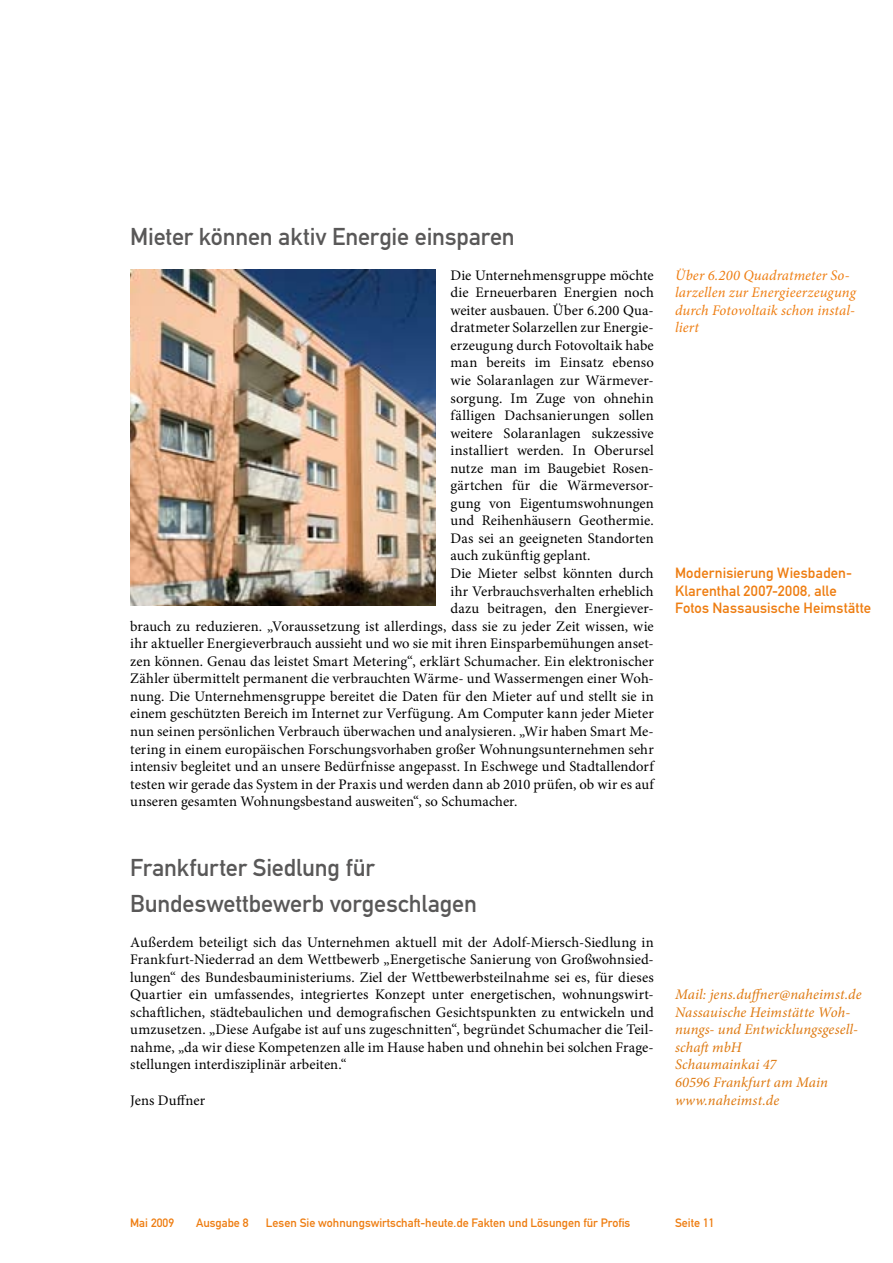
<style>
.page{position:relative;width:893px;height:1263px;background:#fff}
.page>*{position:absolute;margin:0;border:0;box-sizing:border-box;transform-origin:0 0}
.t1{font:24px/35.1px "DIN Mittelschrift";letter-spacing:-.005em;color:#595858}
.t2{font:14.7px/17.5px "Minion Pro";letter-spacing:.005em;color:#000;text-align:justify}
.t3{font:italic 14.7px/17.5px "Minion Pro";letter-spacing:.005em;color:#de780f}
.t4{font:italic 14.7px/17.5px "Minion Pro";letter-spacing:.005em;color:#ee7d11}
.t5{font:14.7px/17.5px "DIN Mittelschrift";letter-spacing:.005em;color:#ee7d11}
.t6{font:12px "DIN Mittelschrift";color:#ee7d11}
</style>
<div class="page">
<img style="left:130px;top:269px;width:306px;height:337px">
<h1 class="t1" style="left:130px;top:219px;width:386px">Mieter können aktiv Energie einsparen</h1>
<p class="t2" style="left:450px;top:266px;width:205px">Die Unternehmensgruppe möchte</p>
<p class="t2" style="left:450px;top:284px;width:205px">die Erneuerbaren Energien noch</p>
<p class="t2" style="left:450px;top:301px;width:205px">weiter ausbauen. Über 6.200 Qua-</p>
<p class="t2" style="left:450px;top:319px;width:205px">dratmeter Solarzellen zur Energie-</p>
<p class="t2" style="left:450px;top:336px;width:205px">erzeugung durch Fotovoltaik habe</p>
<p class="t2" style="left:450px;top:354px;width:205px">man bereits im Einsatz ebenso</p>
<p class="t2" style="left:450px;top:372px;width:205px">wie Solaranlagen zur Wärmever-</p>
<p class="t2" style="left:450px;top:389px;width:205px">sorgung. Im Zuge von ohnehin</p>
<p class="t2" style="left:450px;top:407px;width:205px">fälligen Dachsanierungen sollen</p>
<p class="t2" style="left:450px;top:424px;width:205px">weitere Solaranlagen sukzessive</p>
<p class="t2" style="left:450px;top:442px;width:205px">installiert werden. In Oberursel</p>
<p class="t2" style="left:450px;top:459px;width:205px">nutze man im Baugebiet Rosen-</p>
<p class="t2" style="left:450px;top:477px;width:205px">gärtchen für die Wärmeversor-</p>
<p class="t2" style="left:450px;top:494px;width:205px">gung von Eigentumswohnungen</p>
<p class="t2" style="left:450px;top:512px;width:205px">und Reihenhäusern Geothermie.</p>
<p class="t2" style="left:450px;top:529px;width:205px">Das sei an geeigneten Standorten</p>
<p class="t2" style="left:450px;top:547px;width:142px">auch zukünftig geplant.</p>
<p class="t2" style="left:450px;top:565px;width:205px">Die Mieter selbst könnten durch</p>
<p class="t2" style="left:450px;top:582px;width:205px">ihr Verbrauchsverhalten erheblich</p>
<p class="t2" style="left:450px;top:600px;width:205px">dazu beitragen, den Energiever-</p>
<p class="t2" style="left:130px;top:617px;width:525px">brauch zu reduzieren. „Voraussetzung ist allerdings, dass sie zu jeder Zeit wissen, wie</p>
<p class="t2" style="left:130px;top:635px;width:525px">ihr aktueller Energieverbrauch aussieht und wo sie mit ihren Einsparbemühungen anset-</p>
<p class="t2" style="left:130px;top:652px;width:525px">zen können. Genau das leistet Smart Metering“, erklärt Schumacher. Ein elektronischer</p>
<p class="t2" style="left:130px;top:670px;width:525px">Zähler übermittelt permanent die verbrauchten Wärme- und Wassermengen einer Woh-</p>
<p class="t2" style="left:130px;top:687px;width:525px">nung. Die Unternehmensgruppe bereitet die Daten für den Mieter auf und stellt sie in</p>
<p class="t2" style="left:130px;top:705px;width:525px">einem geschützten Bereich im Internet zur Verfügung. Am Computer kann jeder Mieter</p>
<p class="t2" style="left:130px;top:723px;width:525px">nun seinen persönlichen Verbrauch überwachen und analysieren. „Wir haben Smart Me-</p>
<p class="t2" style="left:130px;top:740px;width:525px">tering in einem europäischen Forschungsvorhaben großer Wohnungsunternehmen sehr</p>
<p class="t2" style="left:130px;top:758px;width:525px">intensiv begleitet und an unsere Bedürfnisse angepasst. In Eschwege und Stadtallendorf</p>
<p class="t2" style="left:130px;top:775px;width:525px">testen wir gerade das System in der Praxis und werden dann ab 2010 prüfen, ob wir es auf</p>
<p class="t2" style="left:130px;top:793px;width:389px">unseren gesamten Wohnungsbestand ausweiten“, so Schumacher.</p>
<h1 class="t1" style="left:130px;top:850px;width:348px">Frankfurter Siedlung für<br>Bundeswettbewerb vorgeschlagen</h1>
<p class="t2" style="left:130px;top:933px;width:525px">Außerdem beteiligt sich das Unternehmen aktuell mit der Adolf-Miersch-Siedlung in Frankfurt-Niederrad an dem Wettbewerb „Energetische Sanierung von Großwohnsied&shy;lungen“ des Bundesbauministeriums. Ziel der Wettbewerbsteilnahme sei es, für dieses Quartier ein umfassendes, integriertes Konzept unter energetischen, wohnungswirt&shy;schaftlichen, städtebaulichen und demografischen Gesichtspunkten zu entwickeln und umzusetzen. „Diese Aufgabe ist auf uns zugeschnitten“, begründet Schumacher die Teil&shy;nahme, „da wir diese Kompetenzen alle im Hause haben und ohnehin bei solchen Frage&shy;stellungen interdisziplinär arbeiten.“</p>
<p class="t2" style="left:130px;top:1091px;width:76px">Jens Duffner</p>
<p class="t4" style="left:675px;top:266px;width:182px">Über 6.200 Quadratmeter So&shy;larzellen zur Energieerzeugung durch Fotovoltaik schon instal&shy;liert</p>
<p class="t5" style="left:675px;top:564px;width:198px">Modernisierung Wiesbaden-<br>Klarenthal 2007-2008, alle<br>Fotos Nassausische Heimstätte</p>
<p class="t3" style="left:675px;top:986px;width:188px">Mail: jens.duffner@naheimst.de<br>Nassauische Heimstätte Woh&shy;nungs- und Entwicklungsgesell&shy;schaft mbH<br>Schaumainkai 47<br>60596 Frankfurt am Main www.naheimst.de</p>
<p class="t6" style="left:130px;top:1216px;width:45px">Mai 2009</p>
<p class="t6" style="left:196px;top:1216px;width:54px">Ausgabe 8</p>
<p class="t6" style="left:266px;top:1216px;width:366px">Lesen Sie wohnungswirtschaft-heute.de Fakten und Lösungen für Profis</p>
<p class="t6" style="left:675px;top:1216px;width:41px">Seite 11</p>
</div>
